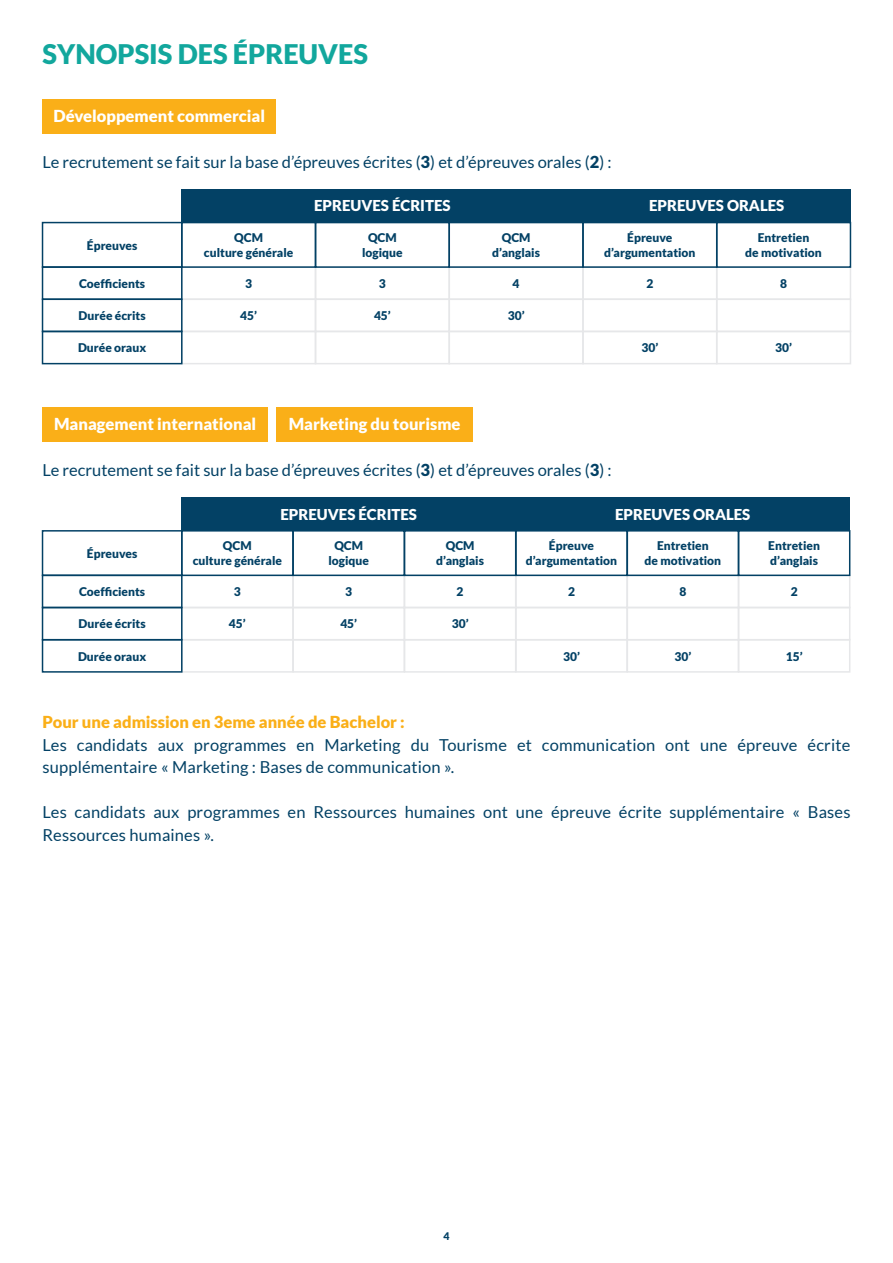
<style>
.page{position:relative;width:893px;height:1263px;background:#fff}
.page>*{position:absolute;margin:0;border:0;box-sizing:border-box;transform-origin:0 0}
.t1{font:900 27px "Lato";color:#12a79d}
.t2{font:16.5px/22.5px "Lato";letter-spacing:.01em;color:#034165}
.t3{font:900 16.5px "Lato";color:#fff}
.t4{font:900 16.5px "Lato";color:#faaf18}
.t5{font:900 15px "Lato";color:#fff}
.t6{font:900 12px/15px "Lato";color:#034165;text-align:center}
.t7{font:900 10.5px "Lato";color:#034165}
.s1{font-weight:900}
</style>
<div class="page">
<div style="left:43px;top:99px;width:233px;height:35px;background:#faaf18"></div>
<div style="left:43px;top:407px;width:225px;height:35px;background:#faaf18"></div>
<div style="left:276px;top:407px;width:197px;height:35px;background:#faaf18"></div>
<div style="left:292px;top:575px;width:113px;height:33px;border:2px solid #e6e7e9"></div>
<div style="left:315px;top:298px;width:135px;height:34px;border:2px solid #e6e7e9"></div>
<div style="left:292px;top:607px;width:113px;height:33px;border:2px solid #e6e7e9"></div>
<div style="left:315px;top:331px;width:135px;height:33px;border:2px solid #e6e7e9"></div>
<div style="left:292px;top:639px;width:113px;height:34px;border:2px solid #e6e7e9"></div>
<div style="left:716px;top:266px;width:135px;height:34px;border:2px solid #e6e7e9"></div>
<div style="left:627px;top:575px;width:112px;height:33px;border:2px solid #e6e7e9"></div>
<div style="left:738px;top:575px;width:112px;height:33px;border:2px solid #e6e7e9"></div>
<div style="left:716px;top:298px;width:135px;height:34px;border:2px solid #e6e7e9"></div>
<div style="left:627px;top:607px;width:112px;height:33px;border:2px solid #e6e7e9"></div>
<div style="left:738px;top:607px;width:112px;height:33px;border:2px solid #e6e7e9"></div>
<div style="left:716px;top:331px;width:135px;height:33px;border:2px solid #e6e7e9"></div>
<div style="left:627px;top:639px;width:112px;height:34px;border:2px solid #e6e7e9"></div>
<div style="left:738px;top:639px;width:112px;height:34px;border:2px solid #e6e7e9"></div>
<div style="left:448px;top:266px;width:136px;height:34px;border:2px solid #e6e7e9"></div>
<div style="left:404px;top:575px;width:112px;height:33px;border:2px solid #e6e7e9"></div>
<div style="left:448px;top:298px;width:136px;height:34px;border:2px solid #e6e7e9"></div>
<div style="left:404px;top:607px;width:112px;height:33px;border:2px solid #e6e7e9"></div>
<div style="left:448px;top:331px;width:136px;height:33px;border:2px solid #e6e7e9"></div>
<div style="left:404px;top:639px;width:112px;height:34px;border:2px solid #e6e7e9"></div>
<div style="left:181px;top:266px;width:135px;height:34px;border:2px solid #e6e7e9"></div>
<div style="left:181px;top:575px;width:113px;height:33px;border:2px solid #e6e7e9"></div>
<div style="left:181px;top:298px;width:135px;height:34px;border:2px solid #e6e7e9"></div>
<div style="left:181px;top:607px;width:113px;height:33px;border:2px solid #e6e7e9"></div>
<div style="left:181px;top:331px;width:135px;height:33px;border:2px solid #e6e7e9"></div>
<div style="left:181px;top:639px;width:113px;height:34px;border:2px solid #e6e7e9"></div>
<div style="left:582px;top:266px;width:135px;height:34px;border:2px solid #e6e7e9"></div>
<div style="left:515px;top:575px;width:113px;height:33px;border:2px solid #e6e7e9"></div>
<div style="left:582px;top:298px;width:135px;height:34px;border:2px solid #e6e7e9"></div>
<div style="left:515px;top:607px;width:113px;height:33px;border:2px solid #e6e7e9"></div>
<div style="left:582px;top:331px;width:135px;height:33px;border:2px solid #e6e7e9"></div>
<div style="left:515px;top:639px;width:113px;height:34px;border:2px solid #e6e7e9"></div>
<div style="left:315px;top:222px;width:135px;height:46px;border:2px solid #034165"></div>
<div style="left:292px;top:530px;width:113px;height:46px;border:2px solid #034165"></div>
<div style="left:716px;top:222px;width:135px;height:46px;border:2px solid #034165"></div>
<div style="left:627px;top:530px;width:112px;height:46px;border:2px solid #034165"></div>
<div style="left:738px;top:530px;width:112px;height:46px;border:2px solid #034165"></div>
<div style="left:448px;top:222px;width:136px;height:46px;border:2px solid #034165"></div>
<div style="left:404px;top:530px;width:112px;height:46px;border:2px solid #034165"></div>
<div style="left:181px;top:222px;width:135px;height:46px;border:2px solid #034165"></div>
<div style="left:181px;top:530px;width:113px;height:46px;border:2px solid #034165"></div>
<div style="left:582px;top:222px;width:135px;height:46px;border:2px solid #034165"></div>
<div style="left:515px;top:530px;width:113px;height:46px;border:2px solid #034165"></div>
<div style="left:182px;top:189px;width:401px;height:34px;background:#034165"></div>
<div style="left:182px;top:498px;width:334px;height:33px;background:#034165"></div>
<div style="left:583px;top:189px;width:267px;height:34px;background:#034165"></div>
<div style="left:516px;top:498px;width:334px;height:33px;background:#034165"></div>
<div style="left:42px;top:222px;width:141px;height:46px;border:2px solid #034165"></div>
<div style="left:42px;top:530px;width:141px;height:46px;border:2px solid #034165"></div>
<div style="left:42px;top:266px;width:141px;height:34px;border:2px solid #034165"></div>
<div style="left:42px;top:575px;width:141px;height:33px;border:2px solid #034165"></div>
<div style="left:42px;top:298px;width:141px;height:34px;border:2px solid #034165"></div>
<div style="left:42px;top:607px;width:141px;height:33px;border:2px solid #034165"></div>
<div style="left:42px;top:331px;width:141px;height:33px;border:2px solid #034165"></div>
<div style="left:42px;top:639px;width:141px;height:34px;border:2px solid #034165"></div>
<p class="t1" style="left:43px;top:39px;width:327px">SYNOPSIS DES ÉPREUVES</p>
<p class="t3" style="left:54px;top:106px;width:213px">Développement commercial</p>
<p class="t2" style="left:43px;top:151px;width:571px">Le recrutement se fait sur la base d’épreuves écrites (<span class="s1">3</span>) et d’épreuves orales (<span class="s1">2</span>) :</p>
<p class="t5" style="left:314px;top:197px;width:138px">EPREUVES ÉCRITES</p>
<p class="t5" style="left:649px;top:197px;width:137px">EPREUVES ORALES</p>
<p class="t6" style="left:87px;top:237px;width:52px">Épreuves</p>
<p class="t6" style="left:234px;top:230px;width:30px">QCM</p>
<p class="t6" style="left:204px;top:245px;width:91px">culture générale</p>
<p class="t6" style="left:368px;top:230px;width:30px">QCM</p>
<p class="t6" style="left:362px;top:245px;width:42px">logique</p>
<p class="t6" style="left:502px;top:230px;width:30px">QCM</p>
<p class="t6" style="left:492px;top:245px;width:49px">d’anglais</p>
<p class="t6" style="left:604px;top:230px;width:93px">Épreuve d’argumentation</p>
<p class="t6" style="left:79px;top:276px;width:68px">Coefficients</p>
<p class="t6" style="left:245px;top:276px;width:8px">3</p>
<p class="t6" style="left:379px;top:276px;width:8px">3</p>
<p class="t6" style="left:513px;top:276px;width:8px">4</p>
<p class="t6" style="left:646px;top:276px;width:8px">2</p>
<p class="t6" style="left:79px;top:308px;width:69px">Durée écrits</p>
<p class="t6" style="left:240px;top:308px;width:18px">45’</p>
<p class="t6" style="left:374px;top:308px;width:18px">45’</p>
<p class="t6" style="left:508px;top:308px;width:18px">30’</p>
<p class="t6" style="left:78px;top:340px;width:70px">Durée oraux</p>
<p class="t6" style="left:641px;top:340px;width:18px">30’</p>
<p class="t3" style="left:54px;top:415px;width:204px">Management international</p>
<p class="t3" style="left:289px;top:415px;width:173px">Marketing du tourisme</p>
<p class="t2" style="left:43px;top:459px;width:571px">Le recrutement se fait sur la base d’épreuves écrites (<span class="s1">3</span>) et d’épreuves orales (<span class="s1">3</span>) :</p>
<p class="t6" style="left:758px;top:230px;width:53px">Entretien</p>
<p class="t6" style="left:745px;top:245px;width:78px">de motivation</p>
<p class="t6" style="left:780px;top:276px;width:8px">8</p>
<p class="t6" style="left:775px;top:340px;width:18px">30’</p>
<p class="t5" style="left:280px;top:505px;width:138px">EPREUVES ÉCRITES</p>
<p class="t5" style="left:615px;top:505px;width:137px">EPREUVES ORALES</p>
<p class="t6" style="left:87px;top:546px;width:52px">Épreuves</p>
<p class="t6" style="left:223px;top:538px;width:30px">QCM</p>
<p class="t6" style="left:193px;top:553px;width:91px">culture générale</p>
<p class="t6" style="left:334px;top:538px;width:30px">QCM</p>
<p class="t6" style="left:328px;top:553px;width:42px">logique</p>
<p class="t6" style="left:446px;top:538px;width:30px">QCM</p>
<p class="t6" style="left:436px;top:553px;width:49px">d’anglais</p>
<p class="t6" style="left:526px;top:538px;width:93px">Épreuve d’argumentation</p>
<p class="t6" style="left:657px;top:538px;width:53px">Entretien</p>
<p class="t6" style="left:645px;top:553px;width:78px">de motivation</p>
<p class="t6" style="left:768px;top:538px;width:53px">Entretien</p>
<p class="t6" style="left:770px;top:553px;width:49px">d’anglais</p>
<p class="t6" style="left:79px;top:584px;width:68px">Coefficients</p>
<p class="t6" style="left:234px;top:584px;width:8px">3</p>
<p class="t6" style="left:345px;top:584px;width:8px">3</p>
<p class="t6" style="left:457px;top:584px;width:8px">2</p>
<p class="t6" style="left:568px;top:584px;width:8px">2</p>
<p class="t6" style="left:679px;top:584px;width:8px">8</p>
<p class="t6" style="left:791px;top:584px;width:8px">2</p>
<p class="t6" style="left:79px;top:616px;width:69px">Durée écrits</p>
<p class="t6" style="left:229px;top:616px;width:18px">45’</p>
<p class="t6" style="left:340px;top:616px;width:18px">45’</p>
<p class="t6" style="left:452px;top:616px;width:18px">30’</p>
<p class="t6" style="left:78px;top:648px;width:70px">Durée oraux</p>
<p class="t6" style="left:563px;top:648px;width:18px">30’</p>
<p class="t6" style="left:674px;top:648px;width:18px">30’</p>
<p class="t6" style="left:786px;top:648px;width:18px">15’</p>
<p class="t4" style="left:43px;top:713px;width:364px">Pour une admission en 3eme année de Bachelor :</p>
<p class="t2" style="left:43px;top:734px;width:809px">Les candidats aux programmes en Marketing du Tourisme et communication ont une épreuve écrite supplémentaire « Marketing : Bases de communication ».</p>
<p class="t2" style="left:43px;top:801px;width:809px">Les candidats aux programmes en Ressources humaines ont une épreuve écrite supplémentaire « Bases<br>Ressources humaines ».</p>
<p class="t7" style="left:443px;top:1229px;width:8px">4</p>
</div>
